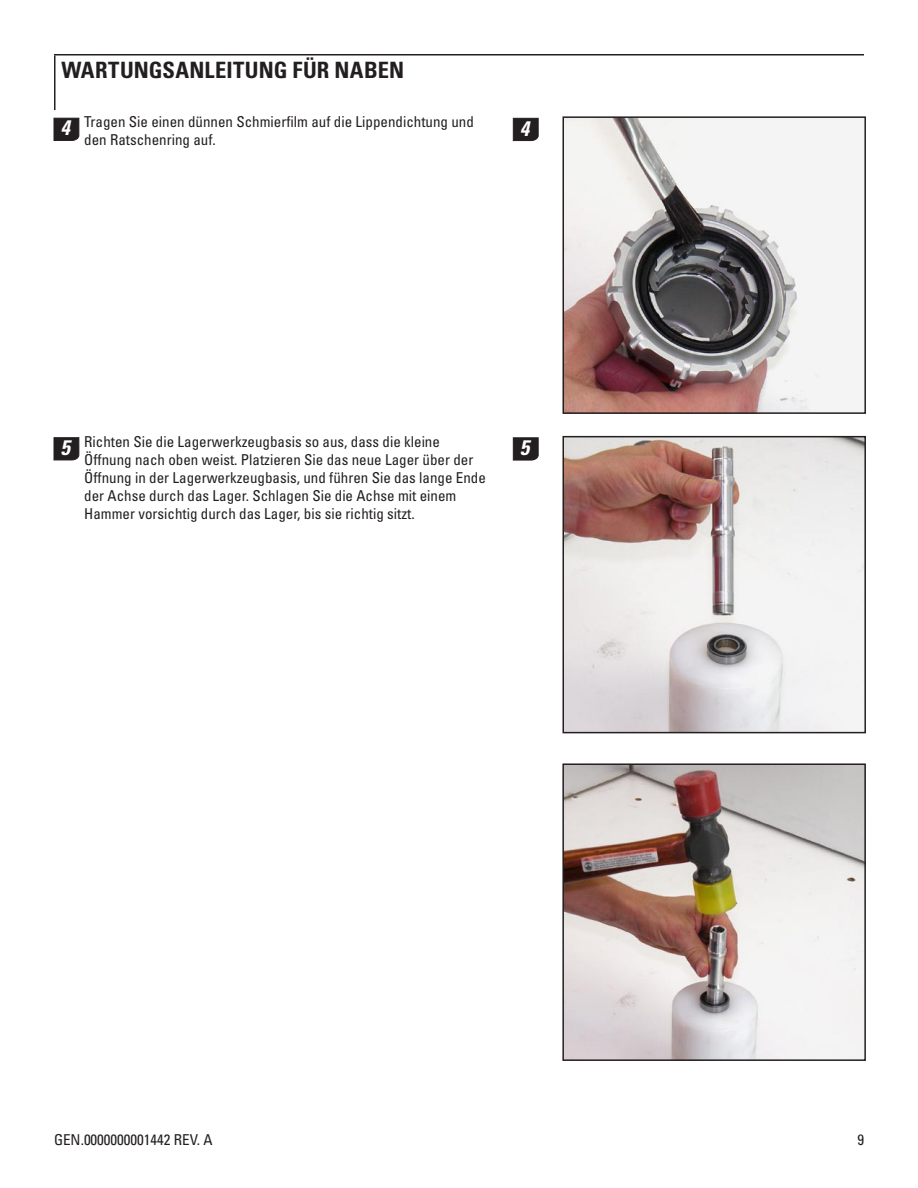
<style>
.page{position:relative;width:918px;height:1188px;background:#fff}
.page>*{position:absolute;margin:0;border:0;box-sizing:border-box;transform-origin:0 0}
.t1{font:700 condensed 22.5px "Univers LT Std";letter-spacing:.01em;color:#231f20}
.t2{font:italic 700 condensed 21px "Univers LT Std";color:#fff}
.t3{font:condensed 15px/18px "Univers LT Std";color:#231f20}
.s1{font-weight:700;font-style:italic;font-size:21px;color:#fff}
</style>
<div class="page">
<hr style="left:54px;top:54px;width:810px;height:2px;background:#231f20">
<hr style="left:54px;top:55px;width:2px;height:55px;background:#231f20">
<svg style="left:53px;top:118px;width:27px;height:23px"></svg>
<svg style="left:53px;top:437px;width:27px;height:24px"></svg>
<svg style="left:513px;top:118px;width:26px;height:23px"></svg>
<img style="left:565px;top:119px;width:298px;height:292px">
<div style="left:562px;top:116px;width:304px;height:298px;border:2px solid #231f20"></div>
<svg style="left:513px;top:437px;width:26px;height:24px"></svg>
<img style="left:565px;top:439px;width:298px;height:291px">
<div style="left:562px;top:436px;width:304px;height:297px;border:2px solid #231f20"></div>
<img style="left:565px;top:766px;width:298px;height:292px">
<div style="left:562px;top:763px;width:304px;height:298px;border:2px solid #231f20"></div>
<h1 class="t1" style="left:62px;top:56px;width:34px">WARTUNGSANLEITUNG</h1>
<h1 class="t1" style="left:293px;top:56px;width:72px">FÜR NABEN</h1>
<p class="t3" style="left:84px;top:113px;width:391px;text-indent:-24px"><span class="s1">4</span> Tragen Sie einen dünnen Schmierfilm auf die Lippendichtung und den Ratschenring auf.</p>
<h2 class="t2" style="left:520px;top:115px;width:16px">4</h2>
<p class="t3" style="left:84px;top:432px;width:403px;text-indent:-24px"><span class="s1">5</span> Richten Sie die Lagerwerkzeugbasis so aus, dass die kleine Öffnung nach oben weist. Platzieren Sie das neue Lager über der Öffnung in der Lagerwerkzeugbasis, und führen Sie das lange Ende der Achse durch das Lager. Schlagen Sie die Achse mit einem Hammer vorsichtig durch das Lager, bis sie richtig sitzt.</p>
<h2 class="t2" style="left:520px;top:435px;width:16px">5</h2>
<p class="t3" style="left:54px;top:1130px;width:160px">GEN.0000000001442 REV. A</p>
<p class="t3" style="left:857px;top:1130px;width:8px">9</p>
</div>
